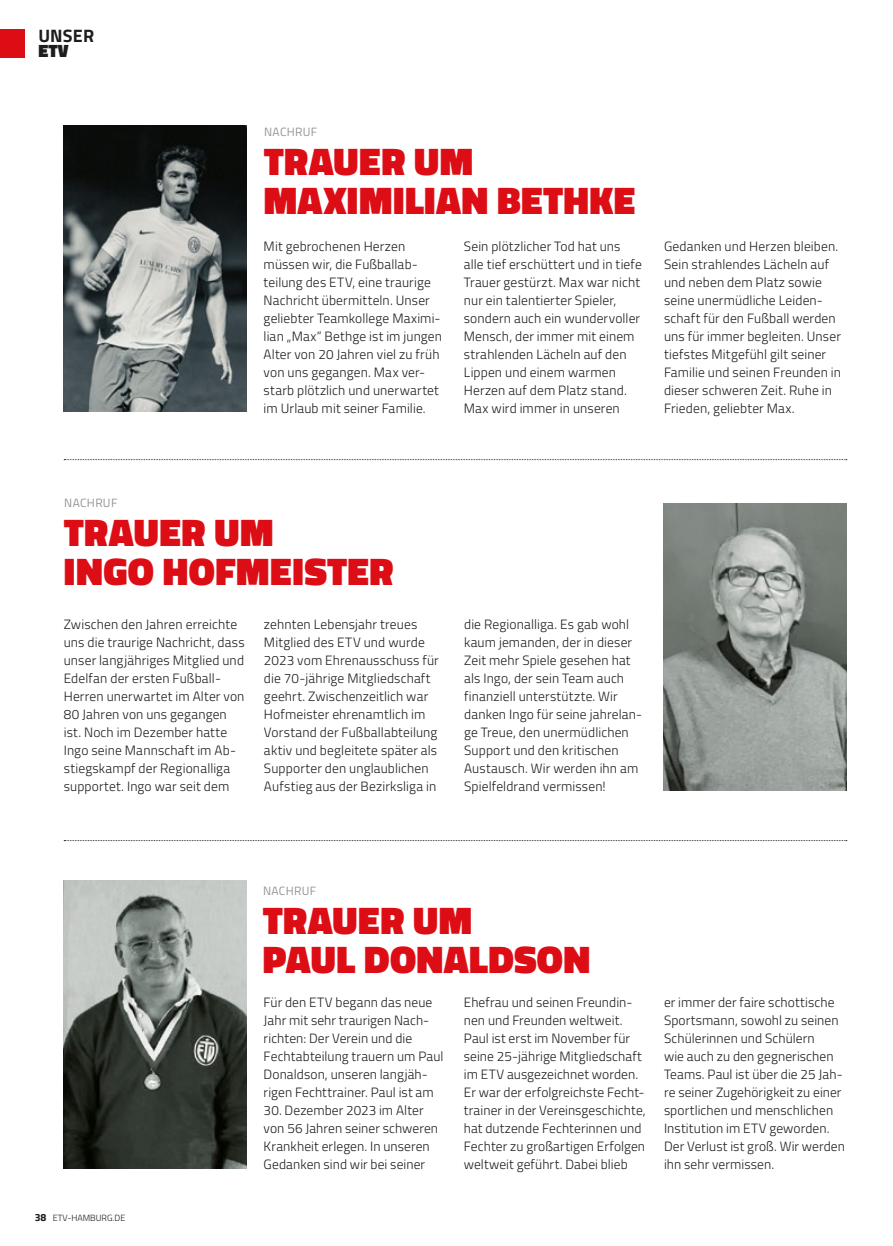
<style>
.page{position:relative;width:893px;height:1246px;background:#fff}
.page>*{position:absolute;margin:0;border:0;box-sizing:border-box;transform-origin:0 0}
.t1{font:900 39px/39px "Titillium Web";letter-spacing:.01em;color:#dc0d15}
.t2{font:700 18px/15px "Titillium Web";letter-spacing:.01em;color:#1d1d1b}
.t3{font:300 13.5px/18px "Titillium Web";letter-spacing:.01em;color:#1d1d1b}
.t4{font:12px "Titillium Web";letter-spacing:.025em;color:#949691}
.t5{font:300 9px "Titillium Web";color:#1d1d1b}
.s1{font-weight:900}
.s2{font-weight:700;font-size:10.5px}
</style>
<div class="page">
<img style="left:64px;top:125px;width:183px;height:287px">
<div style="left:0;top:29px;width:24px;height:28px;background:#dc0d15"></div>
<svg style="left:64px;top:459px;width:783px;height:1px"></svg>
<img style="left:663px;top:503px;width:183px;height:288px">
<svg style="left:64px;top:840px;width:783px;height:1px"></svg>
<img style="left:64px;top:881px;width:183px;height:287px">
<p class="t2" style="left:38px;top:27px;width:57px">UNSER<br><span class="s1">ETV</span></p>
<p class="t4" style="left:264px;top:123px;width:55px">NACHRUF</p>
<p class="t1" style="left:264px;top:142px;width:373px">TRAUER UM<br>MAXIMILIAN BETHKE</p>
<p class="t3" style="left:264px;top:237px;width:180px">Mit gebrochenen Herzen müssen wir, die Fußballab&shy;teilung des ETV, eine traurige<br>Nachricht übermitteln. Unser geliebter Teamkollege Maximi&shy;lian „Max“ Bethge ist im jungen<br>Alter von 20 Jahren viel zu früh von uns gegangen. Max ver&shy;starb plötzlich und unerwartet im Urlaub mit seiner Familie.</p>
<p class="t3" style="left:464px;top:237px;width:180px">Sein plötzlicher Tod hat uns alle tief erschüttert und in tiefe<br>Trauer gestürzt. Max war nicht nur ein talentierter Spieler, sondern auch ein wundervoller<br>Mensch, der immer mit einem strahlenden Lächeln auf den<br>Lippen und einem warmen<br>Herzen auf dem Platz stand.</p>
<p class="t3" style="left:464px;top:399px;width:157px">Max wird immer in unseren</p>
<p class="t3" style="left:664px;top:237px;width:178px">Gedanken und Herzen bleiben.<br>Sein strahlendes Lächeln auf und neben dem Platz sowie seine unermüdliche Leiden&shy;schaft für den Fußball werden uns für immer begleiten. Unser tiefstes Mitgefühl gilt seiner<br>Familie und seinen Freunden in dieser schweren Zeit. Ruhe in<br>Frieden, geliebter Max.</p>
<p class="t4" style="left:64px;top:494px;width:55px">NACHRUF</p>
<p class="t1" style="left:64px;top:513px;width:331px">TRAUER UM<br>INGO HOFMEISTER</p>
<p class="t3" style="left:64px;top:615px;width:182px">Zwischen den Jahren erreichte uns die traurige Nachricht, dass unser langjähriges Mitglied und<br>Edelfan der ersten Fußball-<br>Herren unerwartet im Alter von<br>80 Jahren von uns gegangen ist. Noch im Dezember hatte<br>Ingo seine Mannschaft im Ab&shy;stiegskampf der Regionalliga supportet. Ingo war seit dem</p>
<p class="t3" style="left:264px;top:615px;width:176px">zehnten Lebensjahr treues<br>Mitglied des ETV und wurde<br>2023 vom Ehrenausschuss für die 70-jährige Mitgliedschaft geehrt. Zwischenzeitlich war<br>Hofmeister ehrenamtlich im<br>Vorstand der Fußballabteilung aktiv und begleitete später als<br>Supporter den unglaublichen<br>Aufstieg aus der Bezirksliga in</p>
<p class="t3" style="left:464px;top:615px;width:179px">die Regionalliga. Es gab wohl kaum jemanden, der in dieser<br>Zeit mehr Spiele gesehen hat als Ingo, der sein Team auch finanziell unterstützte. Wir danken Ingo für seine jahrelan&shy;ge Treue, den unermüdlichen<br>Support und den kritischen<br>Austausch. Wir werden ihn am<br>Spielfeldrand vermissen!</p>
<p class="t4" style="left:263px;top:881px;width:55px">NACHRUF</p>
<p class="t1" style="left:263px;top:900px;width:329px">TRAUER UM<br>PAUL DONALDSON</p>
<p class="t5" style="left:35px;top:1212px;width:92px"><span class="s2">38</span> ETV-HAMBURG.DE</p>
<p class="t3" style="left:264px;top:993px;width:181px">Für den ETV begann das neue<br>Jahr mit sehr traurigen Nach&shy;richten: Der Verein und die<br>Fechtabteilung trauern um Paul<br>Donaldson, unseren langjäh&shy;rigen Fechttrainer. Paul ist am</p>
<p class="t3" style="left:264px;top:1101px;width:176px">30. Dezember 2023 im Alter von 56 Jahren seiner schweren<br>Krankheit erlegen. In unseren<br>Gedanken sind wir bei seiner</p>
<p class="t3" style="left:464px;top:993px;width:183px">Ehefrau und seinen Freundin&shy;nen und Freunden weltweit.<br>Paul ist erst im November für seine 25-jährige Mitgliedschaft im ETV ausgezeichnet worden.<br>Er war der erfolgreichste Fecht&shy;trainer in der Vereinsgeschichte, hat dutzende Fechterinnen und<br>Fechter zu großartigen Erfolgen weltweit geführt. Dabei blieb</p>
<p class="t3" style="left:664px;top:993px;width:182px">er immer der faire schottische<br>Sportsmann, sowohl zu seinen<br>Schülerinnen und Schülern<br>wie auch zu den gegnerischen<br>Teams. Paul ist über die 25 Jah&shy;re seiner Zugehörigkeit zu einer sportlichen und menschlichen<br>Institution im ETV geworden.<br>Der Verlust ist groß. Wir werden ihn sehr vermissen.</p>
</div>
